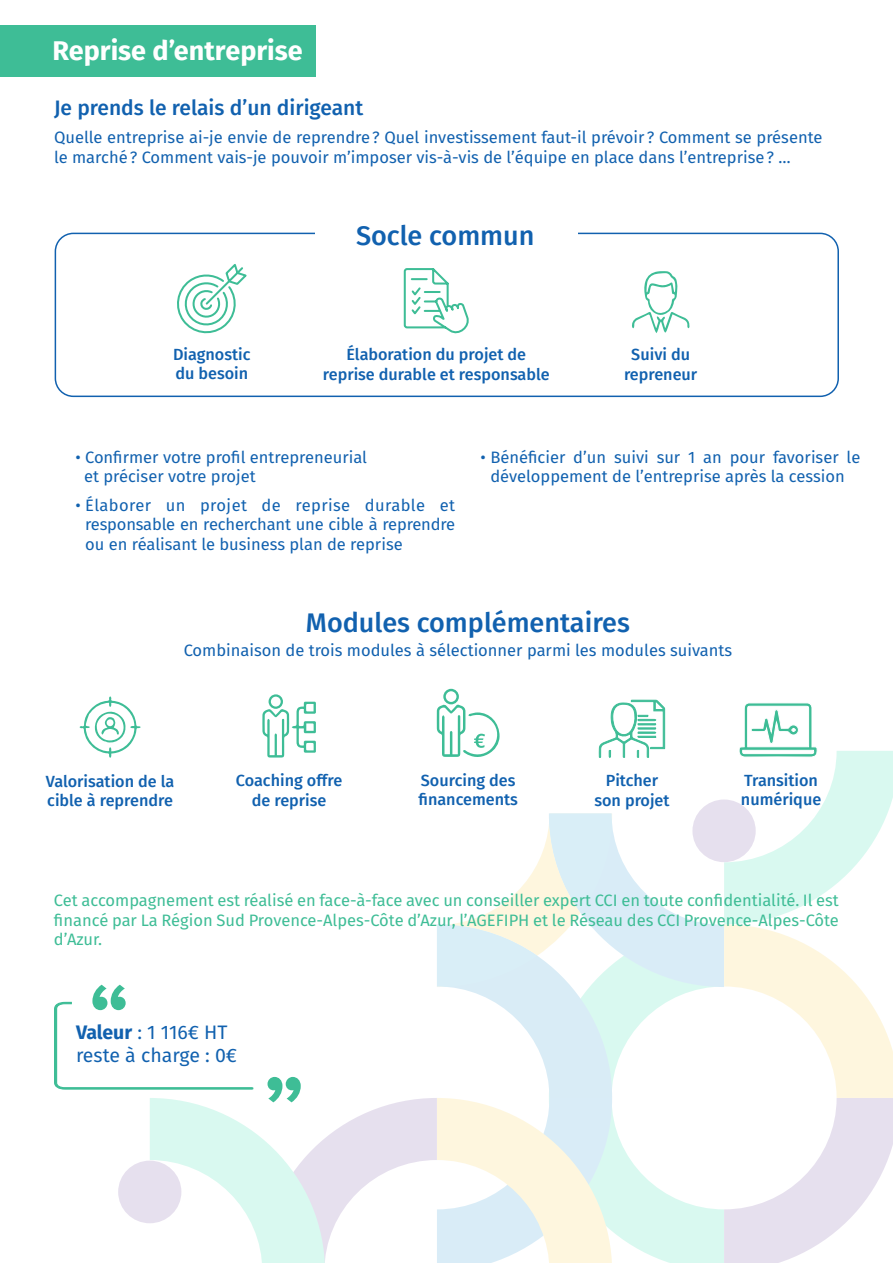
<style>
.page{position:relative;width:893px;height:1263px;background:#fff}
.page>*{position:absolute;margin:0;border:0;box-sizing:border-box;transform-origin:0 0}
.t1{font:500 27px "Fira Sans";color:#1161af}
.Titre_vert{font:700 27px "Fira Sans";color:#fff}
.t2{font:500 21px "Fira Sans";color:#1161af}
.t3{font:19.5px/23.4px "Fira Sans";color:#1161af}
.t4{font:16.5px/19.8px "Fira Sans";color:#1161af}
.t5{font:16.5px/19.8px "Fira Sans";color:#3ebd96;text-align:justify}
.t6{font:500 16.2px/19.5px "Fira Sans";color:#1161af}
.s1{font-weight:700}
</style>
<div class="page">
<div style="left:55px;top:233px;width:784px;height:164px;border:2px solid #1161af;border-radius:18px"></div>
<div style="left:315px;top:212px;width:263px;height:40px;background:#fff"></div>
<svg style="left:177px;top:264px;width:70px;height:70px"></svg>
<svg style="left:403px;top:268px;width:88px;height:130px"></svg>
<svg style="left:632px;top:271px;width:58px;height:62px"></svg>
<svg style="left:54px;top:689px;width:839px;height:574px"></svg>
<div style="left:0;top:25px;width:315px;height:51px;background:#3ebd96"></div>
<p class="Titre_vert" style="left:53px;top:28px;width:252px">Reprise d’entreprise</p>
<p class="t2" style="left:54px;top:91px;width:311px">Je prends le relais d’un dirigeant</p>
<p class="t4" style="left:54px;top:127px;width:770px">Quelle entreprise ai-je envie de reprendre? Quel investissement faut-il prévoir ? Comment se présente le marché? Comment vais-je pouvoir m’imposer vis-à-vis de l’équipe en place dans l’entreprise? …</p>
<p class="t1" style="left:356px;top:214px;width:180px">Socle commun</p>
<p class="t6" style="left:173px;top:344px;width:79px">Diagnostic du besoin</p>
<p class="t6" style="left:323px;top:344px;width:228px;text-align:center">Élaboration du projet de reprise durable et responsable</p>
<p class="t6" style="left:624px;top:344px;width:75px;text-align:center">Suivi du repreneur</p>
<p class="t4" style="left:84px;top:446px;width:284px;text-indent:-9px">• Confirmer votre profil entrepreneurial et préciser votre projet</p>
<p class="t4" style="left:85px;top:495px;width:371px;text-align:justify;text-indent:-10px">• Élaborer un projet de reprise durable et responsable en recherchant une cible à reprendre ou en réalisant le business plan de reprise</p>
<p class="t4" style="left:481px;top:446px;width:381px;text-align:center">• Bénéficier d’un suivi sur 1 an pour favoriser le développement de l’entreprise après la cession</p>
<p class="t1" style="left:306px;top:600px;width:325px">Modules complémentaires</p>
<p class="t4" style="left:184px;top:639px;width:550px">Combinaison de trois modules à sélectionner parmi les modules suivants</p>
<p class="t6" style="left:46px;top:770px;width:130px">Valorisation de la cible à reprendre</p>
<p class="t6" style="left:236px;top:770px;width:108px;text-align:center">Coaching offre de reprise</p>
<p class="t6" style="left:418px;top:769px;width:101px">Sourcing des financements</p>
<p class="t6" style="left:594px;top:770px;width:77px;text-align:center">Pitcher son projet</p>
<p class="t6" style="left:741px;top:769px;width:82px">Transition numérique</p>
<p class="t5" style="left:54px;top:890px;width:786px">Cet accompagnement est réalisé en face-à-face avec un conseiller expert CCI en toute confidentialité. Il est financé par La Région Sud Provence-Alpes-Côte d’Azur, l’AGEFIPH et le Réseau des CCI Provence-Alpes-Côte d’Azur.</p>
<p class="t3" style="left:76px;top:1019px;width:163px"><span class="s1">Valeur</span> : 1 116€ HT reste à charge : 0€</p>
</div>
